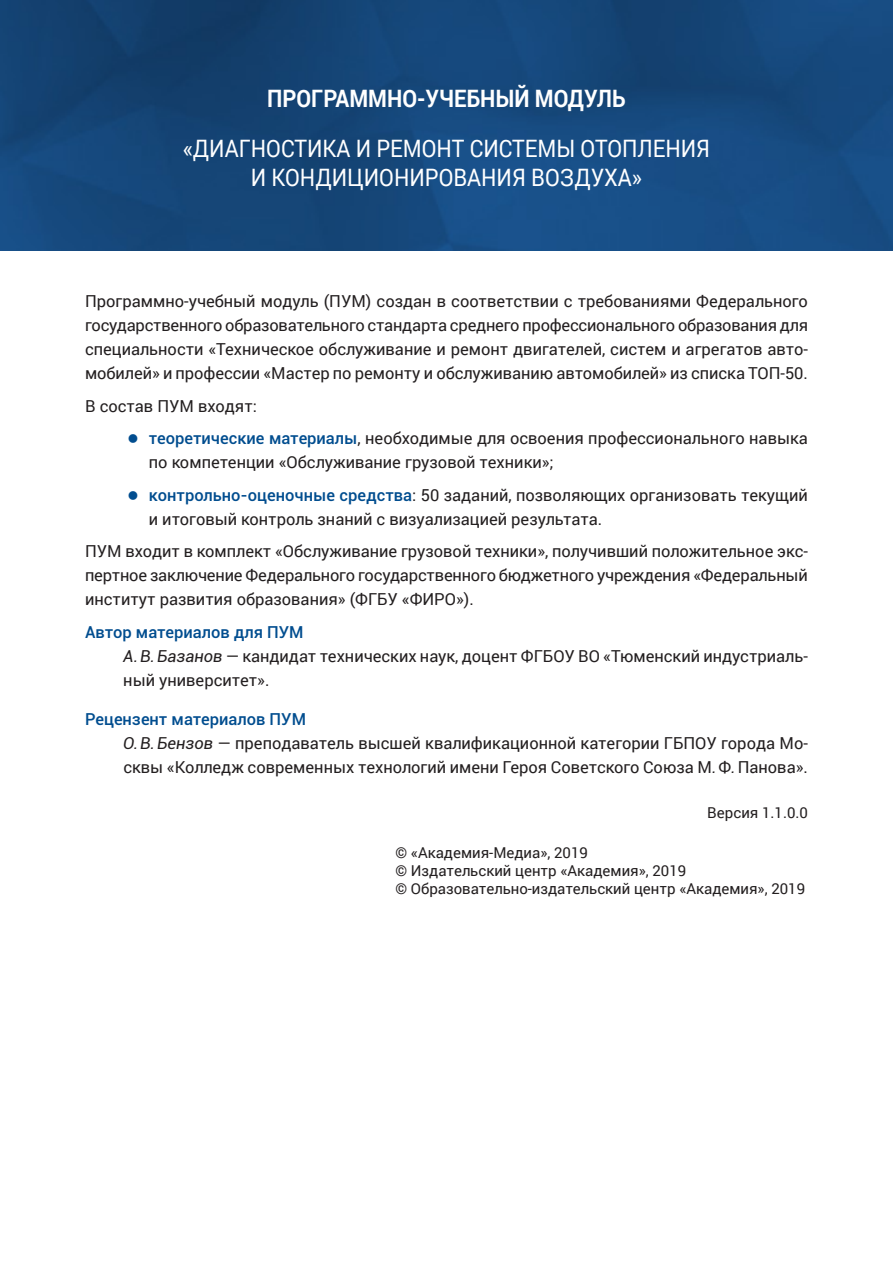
<style>
.page{position:relative;width:893px;height:1263px;background:#fff}
.page>*{position:absolute;margin:0;border:0;box-sizing:border-box;transform-origin:0 0}
.t1{font:24px/28.8px "Roboto";color:#fff;text-align:center;scale:.9 1}
.t2{font:700 24px "Roboto";color:#fff;scale:.9 1}
.t3{font:16.5px/24px "Roboto";color:#231f20}
.t4{font:15px/18px "Roboto";color:#231f20}
.s1{font-weight:500;color:#014d8f}
.s2{font-style:italic}
</style>
<div class="page">
<img style="left:0;top:0;width:893px;height:250px">
<h1 class="t2" style="left:267px;top:84px;width:400px">ПРОГРАММНО-УЧЕБНЫЙ МОДУЛЬ</h1>
<h1 class="t1" style="left:183px;top:134px;width:587px">«Диагностика и ремонт системы отопления и кондиционирования воздуха»</h1>
<p class="t3" style="left:85px;top:290px;width:724px;text-align:justify;text-indent:281px">) создан в соответствии с требованиями Федерального государственного образовательного стандарта среднего профессионального образования для специальности «Техническое обслуживание и ремонт двигателей, систем и агрегатов авто&shy;мобилей» и профессии «М астер по ремонту и обслуживанию автомобилей» из списка ТОП</p>
<p class="t3" style="left:85px;top:290px;width:257px">П рограммно-учебный модуль (ПУМ</p>
<p class="t3" style="left:780px;top:362px;width:29px">-50.</p>
<p class="t3" style="left:85px;top:394px;width:85px">В состав ПУМ</p>
<p class="t3" style="left:149px;top:390px;width:661px;line-height:32.5px;text-indent:49px">входят:<br><span class="s1">теоретические материалы</span>, необходимые для освоения профессионального навыка</p>
<p class="t3" style="left:149px;top:446px;width:661px;line-height:32.5px">по компетенции «Обслуживание грузовой техники»;<br><span class="s1">контрольно-оценочные средства</span>: 50 заданий, позволяющих организовать текущий</p>
<p class="t3" style="left:149px;top:507px;width:455px">и итоговый контроль знаний с визуализацией результата.</p>
<p class="t3" style="left:85px;top:540px;width:724px;text-align:justify;text-indent:40px">входит в комплект «Обслуживание грузовой техники», получивший положительное экс&shy;пертное заключение Федерального государственного бюджетного учреждения «Федеральный институт развития образования» (ФГБУ «ФИРО</p>
<p class="t3" style="left:85px;top:540px;width:13px">ПУМ</p>
<p class="t3" style="left:456px;top:588px;width:19px">»).</p>
<p class="t3" style="left:123px;top:620px;width:686px;text-indent:-38px"><span class="s1">Автор материалов для ПУМ<br></span><span class="s2">А.В.Базанов</span> — кандидат технических наук, доцент ФГБОУ ВО «Тюменский индустриаль&shy;ный университет».</p>
<p class="t3" style="left:123px;top:707px;width:572px;text-indent:-38px"><span class="s1">Рецензент материалов ПУМ<br></span><span class="s2">О.В.Бензов</span> — преподаватель высшей квалификационной категории ГБПОУ</p>
<p class="t3" style="left:123px;top:731px;width:686px;text-align:right">города М о-<br>сквы «Колледж современных технологий имени Героя Советского Союза М<span class="s2">.</span>Ф<span class="s2">.</span>П анова».</p>
<p class="t4" style="left:707px;top:804px;width:102px">Версия 1.1.0.0</p>
<p class="t4" style="left:395px;top:843px;width:411px">© «Академия-М едиа», 2019<br>© И здательский центр «Академия», 2019<br>© Образовательно-издательский центр «Академия», 2019</p>
</div>
